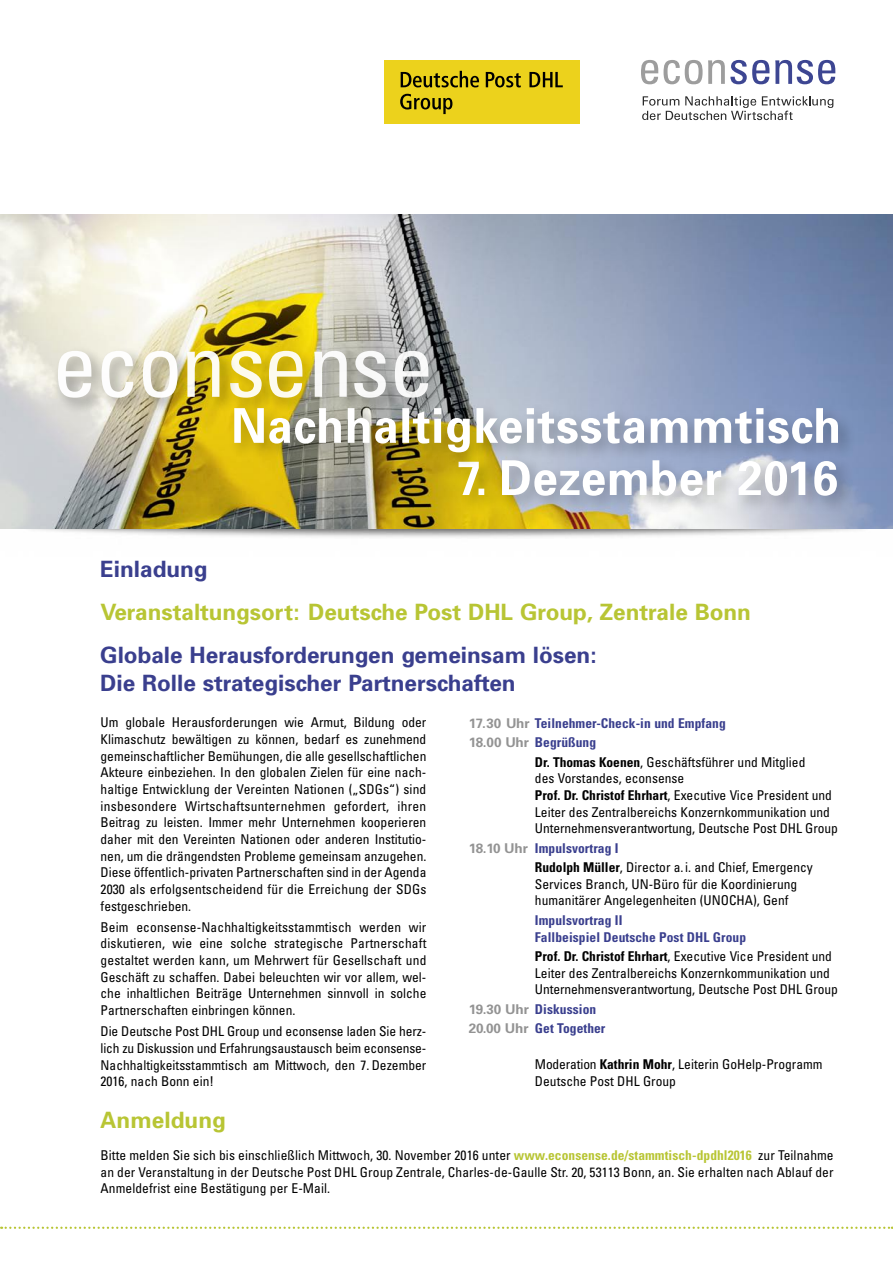
<style>
.page{position:relative;width:893px;height:1263px;background:#fff}
.page>*{position:absolute;margin:0;border:0;box-sizing:border-box;transform-origin:0 0}
.t1{font:700 22.5px "Univers";color:#3a3f8e}
.Bodytext{font:700 22.5px "Univers";color:#b8c534}
.Bodytext-2{font:condensed 13.5px/16.6px "Univers";color:#000;text-align:justify}
.Bodytext_fett{font:condensed 13.5px/16.6px "Univers";color:#000}
.Bodytext_fett-2{font:700 condensed 13.5px "Univers";letter-spacing:.005em;color:#3a3f8e}
.s1{font-stretch:normal;color:#939393}
.s2{font-weight:700}
.s3{font-weight:700;color:#b8c534}
</style>
<div class="page">
<img style="left:0;top:215px;width:893px;height:323px">
<div style="left:224px;top:343px;width:224px;height:74px;background:#000;opacity:.25"></div>
<svg style="left:239px;top:351px;width:189px;height:47px"></svg>
<div style="left:51px;top:343px;width:188px;height:74px;background:#000;opacity:.35"></div>
<svg style="left:58px;top:351px;width:161px;height:47px"></svg>
<svg style="left:1px;top:1226px;width:892px;height:3px"></svg>
<svg style="left:642px;top:96px;width:191px;height:24px"></svg>
<svg style="left:641px;top:60px;width:128px;height:24px"></svg>
<svg style="left:775px;top:60px;width:60px;height:24px"></svg>
<div style="left:384px;top:60px;width:195px;height:64px;background:#ecd21c"></div>
<svg style="left:401px;top:71px;width:78px;height:16px"></svg>
<svg style="left:486px;top:72px;width:35px;height:15px"></svg>
<svg style="left:529px;top:72px;width:34px;height:15px"></svg>
<svg style="left:400px;top:94px;width:52px;height:20px"></svg>
<div style="left:452px;top:454px;width:404px;height:61px;background:#000;opacity:.25"></div>
<svg style="left:459px;top:472px;width:378px;height:24px"></svg>
<div style="left:228px;top:402px;width:630px;height:70px;background:#000;opacity:.25"></div>
<svg style="left:234px;top:408px;width:604px;height:44px"></svg>
<p class="t1" style="left:100px;top:554px;width:109px">Einladung</p>
<p class="Bodytext" style="left:100px;top:598px;width:652px">Veranstaltungsort: Deutsche Post DHL Group, Zentrale Bonn</p>
<p class="t1" style="left:100px;top:640px;width:498px">Globale Herausforderungen gemeinsam lösen:</p>
<p class="t1" style="left:100px;top:669px;width:417px">Die Rolle strategischer Partnerschaften</p>
<p class="Bodytext_fett-2" style="left:469px;top:714px;width:258px"><span class="s1">17.30 Uhr</span> Teilnehmer-Check-in und Empfang</p>
<p class="Bodytext_fett-2" style="left:469px;top:734px;width:129px"><span class="s1">18.00 Uhr</span> Begrüßung</p>
<p class="Bodytext_fett" style="left:535px;top:753px;width:272px"><span class="s2">Dr. Thomas Koenen</span>, Geschäftsführer und Mitglied</p>
<p class="Bodytext_fett" style="left:535px;top:770px;width:151px">des Vorstandes, econsense</p>
<p class="Bodytext_fett" style="left:535px;top:786px;width:299px"><span class="s2">Prof. Dr. Christof Ehrhart</span>, Executive Vice President und</p>
<p class="Bodytext_fett" style="left:535px;top:803px;width:305px">Leiter des Zentralbereichs Konzernkommunikation und<br>Unternehmensverantwortung, Deutsche Post DHL Group</p>
<p class="Bodytext_fett-2" style="left:469px;top:839px;width:151px"><span class="s1">18.10 Uhr</span> Impulsvortrag I</p>
<p class="Bodytext_fett" style="left:535px;top:859px;width:279px"><span class="s2">Rudolph Müller</span>, Director a. i. and Chief, Emergency<br>Services Branch, UN-Büro für die Koordinierung</p>
<p class="Bodytext_fett" style="left:535px;top:892px;width:255px">humanitärer Angelegenheiten (UNOCHA), Genf</p>
<p class="Bodytext_fett-2" style="left:535px;top:912px;width:89px">Impulsvortrag II</p>
<p class="Bodytext_fett-2" style="left:535px;top:928px;width:213px">Fallbeispiel Deutsche Post DHL Group</p>
<p class="Bodytext_fett" style="left:535px;top:948px;width:299px"><span class="s2">Prof. Dr. Christof Ehrhart</span>, Executive Vice President und</p>
<p class="Bodytext_fett" style="left:535px;top:964px;width:305px">Leiter des Zentralbereichs Konzernkommunikation und<br>Unternehmensverantwortung, Deutsche Post DHL Group</p>
<p class="Bodytext_fett-2" style="left:469px;top:1001px;width:129px"><span class="s1">19.30 Uhr</span> Diskussion</p>
<p class="Bodytext_fett-2" style="left:469px;top:1020px;width:138px"><span class="s1">20.00 Uhr</span> Get Together</p>
<p class="Bodytext_fett" style="left:535px;top:1056px;width:289px">Moderation <span class="s2">Kathrin Mohr</span>, Leiterin GoHelp-Programm</p>
<p class="Bodytext_fett" style="left:535px;top:1072px;width:143px">Deutsche Post DHL Group</p>
<p class="Bodytext-2" style="left:101px;top:714px;width:327px">Um globale Herausforderungen wie Armut, Bildung oder Klimaschutz bewältigen zu können, bedarf es zunehmend gemeinschaftlicher Bemühungen, die alle gesellschaftlichen Akteure einbeziehen. In den globalen Zielen für eine nach&shy;haltige Entwicklung der Vereinten Nationen („SDGs“) sind insbesondere Wirtschaftsunternehmen gefordert, ihren Beitrag zu leisten. Immer mehr Unternehmen kooperieren daher mit den Vereinten Nationen oder anderen Institutio&shy;nen, um die drängendsten Probleme gemeinsam anzugehen.<br>Diese öffentlich-privaten Partnerschaften sind in der Agenda 2030 als erfolgsentscheidend für die Erreichung der SDGs festgeschrieben.</p>
<p class="Bodytext-2" style="left:101px;top:918px;width:327px">Beim econsense-Nachhaltigkeitsstammtisch werden wir diskutieren, wie eine solche strategische Partnerschaft gestaltet werden kann, um Mehrwert für Gesellschaft und Geschäft zu schaffen. Dabei beleuchten wir vor allem, wel&shy;che inhaltlichen Beiträge Unternehmen sinnvoll in solche Partnerschaften einbringen können.</p>
<p class="Bodytext-2" style="left:101px;top:1023px;width:327px">Die Deutsche Post DHL Group und econsense laden Sie herz-</p>
<p class="Bodytext-2" style="left:101px;top:1039px;width:327px">lich zu Diskussion und Erfahrungsaustausch beim econsense-Nachhaltigkeitsstammtisch am Mittwoch, den 7. Dezember 2016, nach Bonn ein!</p>
<p class="Bodytext" style="left:100px;top:1105px;width:127px">Anmeldung</p>
<p class="Bodytext-2" style="left:101px;top:1147px;width:735px">Bitte melden Sie sich bis einschließlich Mittwoch, 30. November 2016 unter <span class="s3">www.econsense.de/stammtisch-dpdhl2016</span> zur Teilnahme an der Veranstaltung in der Deutsche Post DHL Group Zentrale, Charles-de-Gaulle Str. 20, 53113 Bonn, an. Sie erhalten nach Ablauf der Anmeldefrist eine Bestätigung per E-Mail.</p>
</div>
